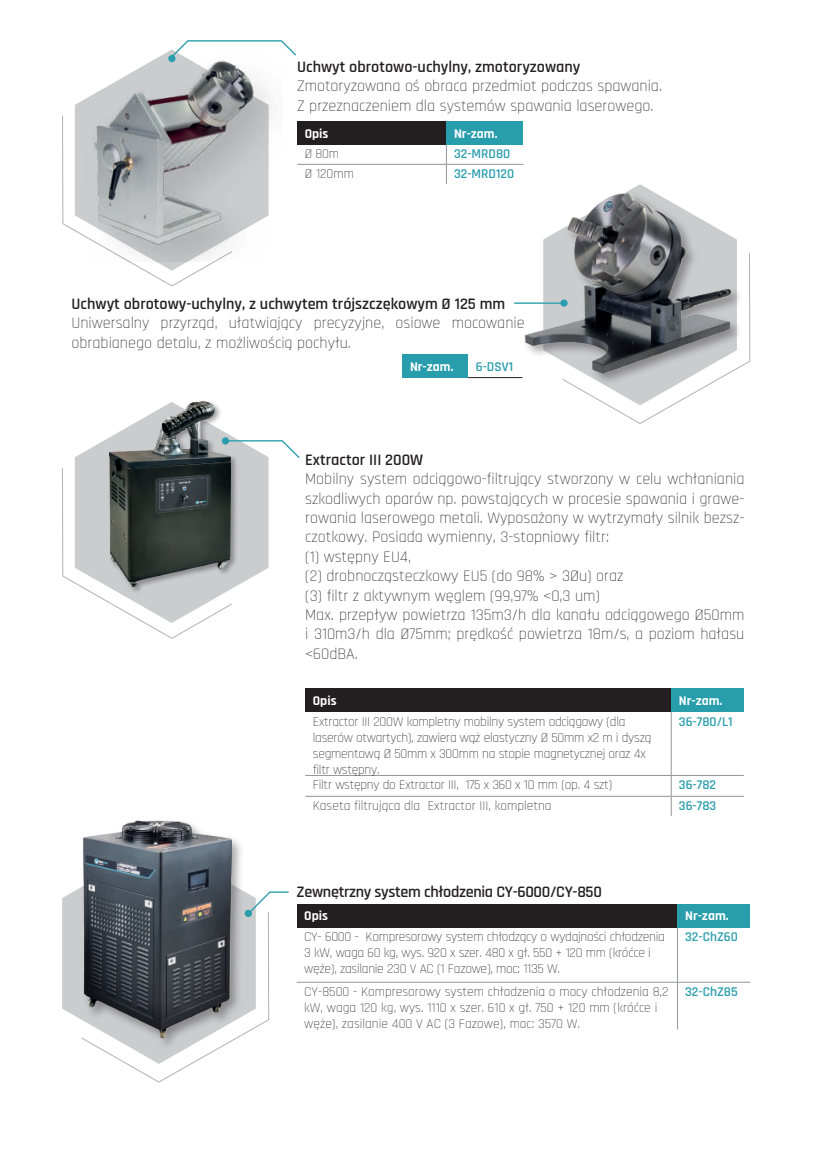
<style>
.page{position:relative;width:819px;height:1166px;background:#fff}
.page>*{position:absolute;margin:0;border:0;box-sizing:border-box;transform-origin:0 0}
.t1{font:300 16.1px/19.4px "Rajdhani";color:#231f20}
.t2{font:600 16.1px "Rajdhani";color:#231f20}
.t3{font:600 16.1px "Rajdhani";letter-spacing:-.02em;color:#231f20}
.t4{font:300 13.47px/16.1px "Rajdhani";letter-spacing:-.02em;color:#231f20}
.t5{font:300 13.47px/16.1px "Rajdhani";color:#231f20}
.t6{font:600 13.47px "Rajdhani";color:#289dac}
.t7{font:700 13.47px "Rajdhani";color:#fff}
</style>
<div class="page">
<svg style="left:75px;top:438px;width:193px;height:147px;background:#d1d2d4"></svg>
<svg style="left:62px;top:115px;width:155px;height:172px"></svg>
<svg style="left:62px;top:467px;width:170px;height:172px"></svg>
<div style="left:402px;top:354px;width:66px;height:24px;background:#289dac"></div>
<hr style="left:468px;top:377px;width:54px;height:1px;background:#231f20">
<svg style="left:607px;top:253px;width:143px;height:171px"></svg>
<svg style="left:582px;top:386px;width:154px;height:19px"></svg>
<div style="left:297px;top:121px;width:149px;height:24px;background:#231f20"></div>
<div style="left:446px;top:121px;width:77px;height:24px;background:#289dac"></div>
<hr style="left:297px;top:164px;width:149px;height:1px;background:#939598">
<hr style="left:446px;top:164px;width:77px;height:1px;background:#939598">
<svg style="left:446px;top:145px;width:1px;height:39px"></svg>
<div style="left:108px;top:400px;width:130px;height:194px;background:#231f20;opacity:.4"></div>
<img style="left:109px;top:401px;width:122px;height:186px">
<div style="left:305px;top:689px;width:366px;height:23px;background:#231f20"></div>
<div style="left:671px;top:689px;width:72px;height:23px;background:#289dac"></div>
<hr style="left:671px;top:712px;width:1px;height:63px;background:#939598">
<hr style="left:305px;top:775px;width:366px;height:1px;background:#939598">
<hr style="left:671px;top:775px;width:72px;height:1px;background:#939598">
<hr style="left:305px;top:796px;width:366px;height:1px;background:#939598">
<hr style="left:671px;top:796px;width:72px;height:1px;background:#939598">
<svg style="left:671px;top:776px;width:1px;height:40px"></svg>
<div style="left:296px;top:904px;width:381px;height:23px;background:#231f20"></div>
<div style="left:677px;top:904px;width:73px;height:23px;background:#289dac"></div>
<hr style="left:677px;top:927px;width:1px;height:55px;background:#939598">
<hr style="left:296px;top:982px;width:381px;height:1px;background:#939598">
<hr style="left:677px;top:982px;width:73px;height:1px;background:#939598">
<hr style="left:677px;top:982px;width:1px;height:47px;background:#939598">
<svg style="left:62px;top:888px;width:18px;height:131px;background:#cfd0d2"></svg>
<div style="left:522px;top:191px;width:222px;height:195px;background:#231f20;opacity:.4"></div>
<img style="left:522px;top:184px;width:213px;height:207px">
<img style="left:64px;top:51px;width:208px;height:210px">
<div style="left:80px;top:818px;width:165px;height:233px;background:#231f20;opacity:.4"></div>
<img style="left:83px;top:820px;width:148px;height:71px">
<svg style="left:170px;top:40px;width:127px;height:19px"></svg>
<svg style="left:223px;top:439px;width:77px;height:21px"></svg>
<div style="left:168px;top:55px;width:7px;height:7px;background:#289dac;border-radius:50%"></div>
<hr style="left:514px;top:302px;width:50px;height:2px;background:#289dac">
<div style="left:560px;top:299px;width:7px;height:8px;background:#289dac;border-radius:50%"></div>
<div style="left:222px;top:437px;width:7px;height:7px;background:#289dac;border-radius:50%"></div>
<svg style="left:80px;top:891px;width:209px;height:192px"></svg>
<div style="left:245px;top:910px;width:7px;height:7px;background:#289dac;border-radius:50%"></div>
<p class="t2" style="left:297px;top:57px;width:285px">Uchwyt obrotowo-uchylny, zmotoryzowany</p>
<p class="t1" style="left:297px;top:77px;width:366px">Zmotoryzowana oś obraca przedmiot podczas spawania.<br>Z przeznaczeniem dla systemów spawania laserowego.</p>
<p class="t7" style="left:305px;top:125px;width:25px">Opis</p>
<p class="t7" style="left:454px;top:125px;width:45px">Nr-zam.</p>
<p class="t4" style="left:305px;top:146px;width:36px">Ø 80m</p>
<p class="t6" style="left:454px;top:146px;width:58px">32-MRD80</p>
<p class="t4" style="left:305px;top:166px;width:51px">Ø 120mm</p>
<p class="t6" style="left:454px;top:166px;width:62px">32-MRD120</p>
<p class="t2" style="left:72px;top:294px;width:435px">Uchwyt obrotowy-uchylny, z uchwytem trójszczękowym Ø 125 mm</p>
<p class="t1" style="left:72px;top:314px;width:454px">Uniwersalny przyrząd, ułatwiający precyzyjne, osiowe mocowanie obrabianego detalu, z możliwością pochyłu.</p>
<p class="t7" style="left:410px;top:358px;width:45px">Nr-zam.</p>
<p class="t6" style="left:476px;top:358px;width:39px">6-DSV1</p>
<p class="t2" style="left:305px;top:450px;width:119px">Extractor III 200W</p>
<p class="t1" style="left:305px;top:470px;width:441px">Mobilny system odciągowo-filtrujący stworzony w celu wchłaniania szkodliwych oparów np. powstających w procesie spawania i grawe&shy;rowania laserowego metali. Wyposażony w wytrzymały silnik bezsz&shy;czotkowy. Posiada wymienny, 3-stopniowy filtr:<br>(1) wstępny EU4,<br>(2) drobnocząsteczkowy EU5 (do 98% &gt; 3Øu) oraz<br>(3) filtr z aktywnym węglem (99,97% &lt;0,3 um)<br>Max. przepływ powietrza 135m3/h dla kanału odciągowego Ø50mm i 310m3/h dla Ø75mm; prędkość powietrza 18m/s, a poziom hałasu &lt;60dBA.</p>
<p class="t7" style="left:313px;top:692px;width:25px">Opis</p>
<p class="t7" style="left:678px;top:692px;width:45px">Nr-zam.</p>
<p class="t4" style="left:313px;top:714px;width:340px">Extractor III 200W kompletny mobilny system odciągowy (dla laserów otwartych), zawiera wąż elastyczny Ø 50mm x2 m i dyszą segmentową Ø 50mm x 300mm na stopie magnetycznej oraz 4x filtr wstępny.</p>
<p class="t6" style="left:678px;top:713px;width:55px">36-780/L1</p>
<p class="t4" style="left:313px;top:777px;width:301px">Filtr wstępny do Extractor III, 175 x 360 x 10 mm (op. 4 szt)</p>
<p class="t6" style="left:678px;top:777px;width:39px">36-782</p>
<p class="t5" style="left:313px;top:798px;width:240px">Kaseta filtrująca dla Extractor III, kompletna</p>
<p class="t6" style="left:678px;top:798px;width:39px">36-783</p>
<p class="t3" style="left:296px;top:882px;width:307px">Zewnętrzny system chłodzenia CY-6000/CY-850</p>
<p class="t7" style="left:304px;top:907px;width:25px">Opis</p>
<p class="t7" style="left:685px;top:907px;width:45px">Nr-zam.</p>
<p class="t4" style="left:304px;top:929px;width:362px">CY- 6000 - Kompresorowy system chłodzący o wydajności chłodzenia<br>3 kW, waga 60 kg, wys. 920 x szer. 480 x gł. 550 + 120 mm (króćce i węże), zasilanie 230 V AC (1 Fazowe), moc: 1135 W.</p>
<p class="t6" style="left:685px;top:928px;width:54px">32-ChZ60</p>
<p class="t5" style="left:304px;top:984px;width:366px">CY-8500 - Kompresorowy system chłodzenia o mocy chłodzenia 8,2 kW, waga 120 kg, wys. 1110 x szer. 610 x gł. 750 + 120 mm (króćce i węże), zasilanie 400 V AC (3 Fazowe), moc: 3570 W.</p>
<p class="t6" style="left:685px;top:983px;width:54px">32-ChZ85</p>
</div>
